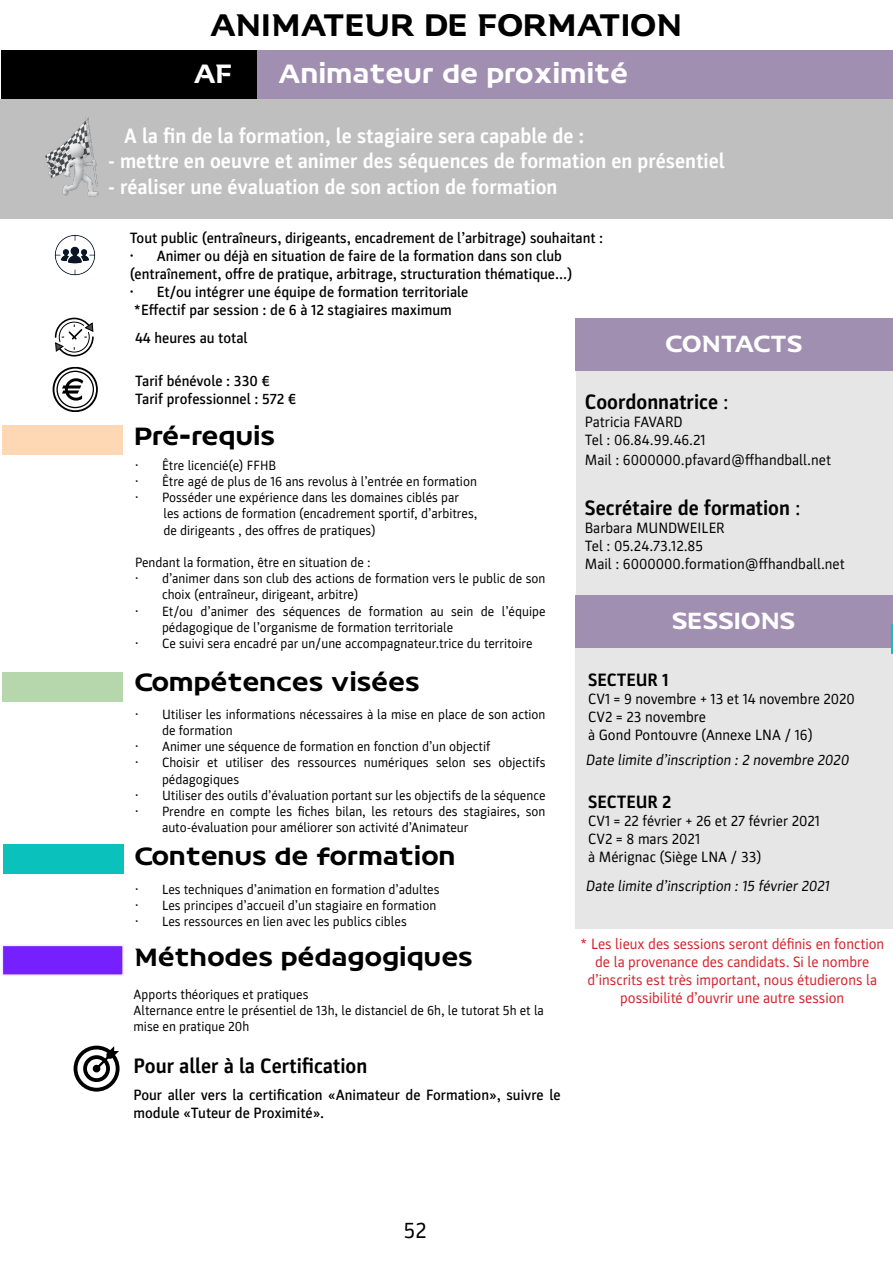
<style>
.page{position:relative;width:893px;height:1263px;background:#fff}
.page>*{position:absolute;margin:0;border:0;box-sizing:border-box;transform-origin:0 0}
.t1{font:30px "FF Hand V";letter-spacing:-.01em;color:#000}
.t2{font:25.5px "FF Hand V";color:#fff}
.t3{font:24px "FF Hand V";color:#000}
.t4{font:22.5px "FF Hand V";letter-spacing:-.035em;color:#fff}
.t5{font:22.5px "FF Hand V";letter-spacing:-.01em;color:#fff}
.t6{font:22.5px "Parka";color:#000}
.t7{font:700 21px "Parka";color:#fff}
.t8{font:700 21px "Parka";color:#000}
.t9{font:700 18px "Parka";color:#000}
.t10{font:500 15px/18px "Parka";color:#000}
.t11{font:15px/18px "Parka";color:#000}
.t12{font:15px/18px "Parka";color:#d2232a;text-align:center}
.t13{font:13.5px/16.2px "Parka";color:#000}
.s1{font-weight:400}
</style>
<div class="page">
<div style="left:1px;top:50px;width:257px;height:49px;background:#000"></div>
<div style="left:257px;top:50px;width:636px;height:49px;background:#a18fb2"></div>
<div style="left:0;top:99px;width:893px;height:119px;background:#bfbfbf"></div>
<div style="left:2px;top:426px;width:121px;height:29px;background:#fed8b5"></div>
<div style="left:576px;top:371px;width:317px;height:225px;background:#e6e6e6"></div>
<div style="left:576px;top:319px;width:317px;height:52px;background:#a18fb2"></div>
<div style="left:575px;top:647px;width:318px;height:282px;background:#e6e6e6"></div>
<div style="left:575px;top:595px;width:318px;height:52px;background:#a18fb2"></div>
<svg style="left:53px;top:367px;width:45px;height:45px"></svg>
<svg style="left:54px;top:317px;width:40px;height:40px"></svg>
<img style="left:25px;top:218px;width:100px;height:58px">
<img style="left:45px;top:117px;width:54px;height:80px">
<div style="left:2px;top:672px;width:121px;height:30px;background:#b6d6ac"></div>
<div style="left:3px;top:844px;width:121px;height:30px;background:#0ac2bb"></div>
<div style="left:2px;top:945px;width:121px;height:30px;background:#7620ff"></div>
<div style="left:2px;top:945px;width:122px;height:31px;border:2px solid #f1e9ff"></div>
<svg style="left:74px;top:1046px;width:46px;height:45px"></svg>
<div style="left:93px;top:1065px;width:7px;height:7px;background:#000;border-radius:50%"></div>
<svg style="left:892px;top:625px;width:1px;height:29px"></svg>
<h1 class="t1" style="left:210px;top:6px;width:474px">ANIMATEUR DE FORMATION</h1>
<h2 class="t2" style="left:279px;top:58px;width:352px">Animateur de proximité</h2>
<h3 class="t7" style="left:124px;top:124px;width:462px">A la fin de la formation, le stagiaire sera capable de :</h3>
<h3 class="t7" style="left:108px;top:150px;width:618px">- mettre en oeuvre et animer des séquences de formation en présentiel</h3>
<h3 class="t7" style="left:108px;top:175px;width:451px">- réaliser une évaluation de son action de formation</h3>
<p class="t10" style="left:130px;top:229px;width:475px">Tout public (entraîneurs, dirigeants, encadrement de l’arbitrage) souhaitant :</p>
<p class="t10" style="left:130px;top:247px;width:444px">• Animer ou déjà en situation de faire de la formation dans son club (entraînement, offre de pratique, arbitrage, structuration thématique...)</p>
<p class="t10" style="left:130px;top:283px;width:340px">• Et/ou intégrer une équipe de formation territoriale *Effectif par session : de 6 à 12 stagiaires maximum</p>
<p class="t10" style="left:135px;top:329px;width:114px">44 heures au total</p>
<h3 class="t4" style="left:666px;top:330px;width:139px">CONTACTS</h3>
<p class="t10" style="left:135px;top:371px;width:163px">Tarif bénévole : 330 €<br>Tarif professionnel : 572 €</p>
<h3 class="t3" style="left:135px;top:421px;width:142px">Pré-requis</h3>
<p class="t13" style="left:135px;top:457px;width:143px">• Être licencié(e) FFHB</p>
<p class="t13" style="left:135px;top:473px;width:343px">• Être agé de plus de 16 ans revolus à l’entrée en formation</p>
<p class="t13" style="left:164px;top:490px;width:315px;text-indent:-29px">• Posséder une expérience dans les domaines ciblés par les actions de formation (encadrement sportif, d’arbitres, de dirigeants , des offres de pratiques)</p>
<p class="t13" style="left:135px;top:554px;width:237px">Pendant la formation, être en situation de :</p>
<p class="t13" style="left:162px;top:571px;width:385px;text-indent:-27px">• d’animer dans son club des actions de formation vers le public de son choix (entraîneur, dirigeant, arbitre)</p>
<p class="t13" style="left:162px;top:603px;width:385px;text-indent:-27px">• Et/ou d’animer des séquences de formation au sein de l’équipe pédagogique de l’organisme de formation territoriale</p>
<p class="t13" style="left:135px;top:635px;width:399px">• Ce suivi sera encadré par un/une accompagnateur.trice du territoire</p>
<h3 class="t3" style="left:135px;top:666px;width:287px">Compétences visées</h3>
<p class="t13" style="left:162px;top:706px;width:385px;text-indent:-27px">• Utiliser les informations nécessaires à la mise en place de son action de formation</p>
<p class="t13" style="left:135px;top:738px;width:357px">• Animer une séquence de formation en fonction d’un objectif</p>
<p class="t13" style="left:162px;top:755px;width:385px;text-indent:-27px">• Choisir et utiliser des ressources numériques selon ses objectifs pédagogiques</p>
<p class="t13" style="left:135px;top:787px;width:412px">• Utiliser des outils d’évaluation portant sur les objectifs de la séquence</p>
<p class="t13" style="left:162px;top:803px;width:385px;text-indent:-27px">• Prendre en compte les fiches bilan, les retours des stagiaires, son auto-évaluation pour améliorer son activité d’Animateur</p>
<h3 class="t3" style="left:135px;top:840px;width:323px">Contenus de formation</h3>
<p class="t13" style="left:135px;top:881px;width:306px">• Les techniques d’animation en formation d’adultes</p>
<p class="t13" style="left:135px;top:897px;width:303px">• Les principes d’accueil d’un stagiaire en formation</p>
<p class="t13" style="left:135px;top:913px;width:273px">• Les ressources en lien avec les publics cibles</p>
<h3 class="t3" style="left:135px;top:942px;width:340px">Méthodes pédagogiques</h3>
<p class="t13" style="left:134px;top:986px;width:412px">Apports théoriques et pratiques<br>Alternance entre le présentiel de 13h, le distanciel de 6h, le tutorat 5h et la mise en pratique 20h</p>
<h3 class="t8" style="left:134px;top:1054px;width:235px">Pour aller à la Certification</h3>
<p class="t10" style="left:134px;top:1086px;width:429px">Pour aller vers la certification «Animateur de Formation», suivre le module «Tuteur de Proximité».</p>
<h3 class="t8" style="left:585px;top:390px;width:145px">Coordonnatrice <span class="s1">:</span></h3>
<p class="t11" style="left:585px;top:413px;width:122px">Patricia FAVARD<br>Tel : 06.84.99.46.21</p>
<p class="t11" style="left:585px;top:451px;width:248px">Mail : 6000000.pfavard@ffhandball.net</p>
<h3 class="t8" style="left:585px;top:497px;width:217px">Secrétaire de formation <span class="s1">:</span></h3>
<p class="t11" style="left:585px;top:519px;width:261px">Barbara MUNDWEILER<br>Tel : 05.24.73.12.85<br>Mail : 6000000.formation@ffhandball.net</p>
<h3 class="t5" style="left:673px;top:606px;width:125px">SESSIONS</h3>
<h3 class="t9" style="left:588px;top:670px;width:82px">SECTEUR 1</h3>
<p class="t11" style="left:588px;top:690px;width:268px">CV1 = 9 novembre + 13 et 14 novembre 2020<br>CV2 = 23 novembre<br>à Gond Pontouvre (Annexe LNA / 16)</p>
<p class="t11" style="left:586px;top:751px;width:267px">Date limite d’inscription : 2 novembre 2020</p>
<h3 class="t9" style="left:588px;top:792px;width:85px">SECTEUR 2</h3>
<p class="t11" style="left:588px;top:812px;width:233px">CV1 = 22 février + 26 et 27 février 2021<br>CV2 = 8 mars 2021<br>à Mérignac (Siège LNA / 33)</p>
<p class="t11" style="left:586px;top:877px;width:248px">Date limite d’inscription : 15 février 2021</p>
<p class="t12" style="left:580px;top:934px;width:305px">* Les lieux des sessions seront définis en fonction de la provenance des candidats. Si le nombre d’inscrits est très important, nous étudierons la possibilité d’ouvrir une autre session</p>
<h3 class="t6" style="left:404px;top:1217px;width:24px">52</h3>
</div>
